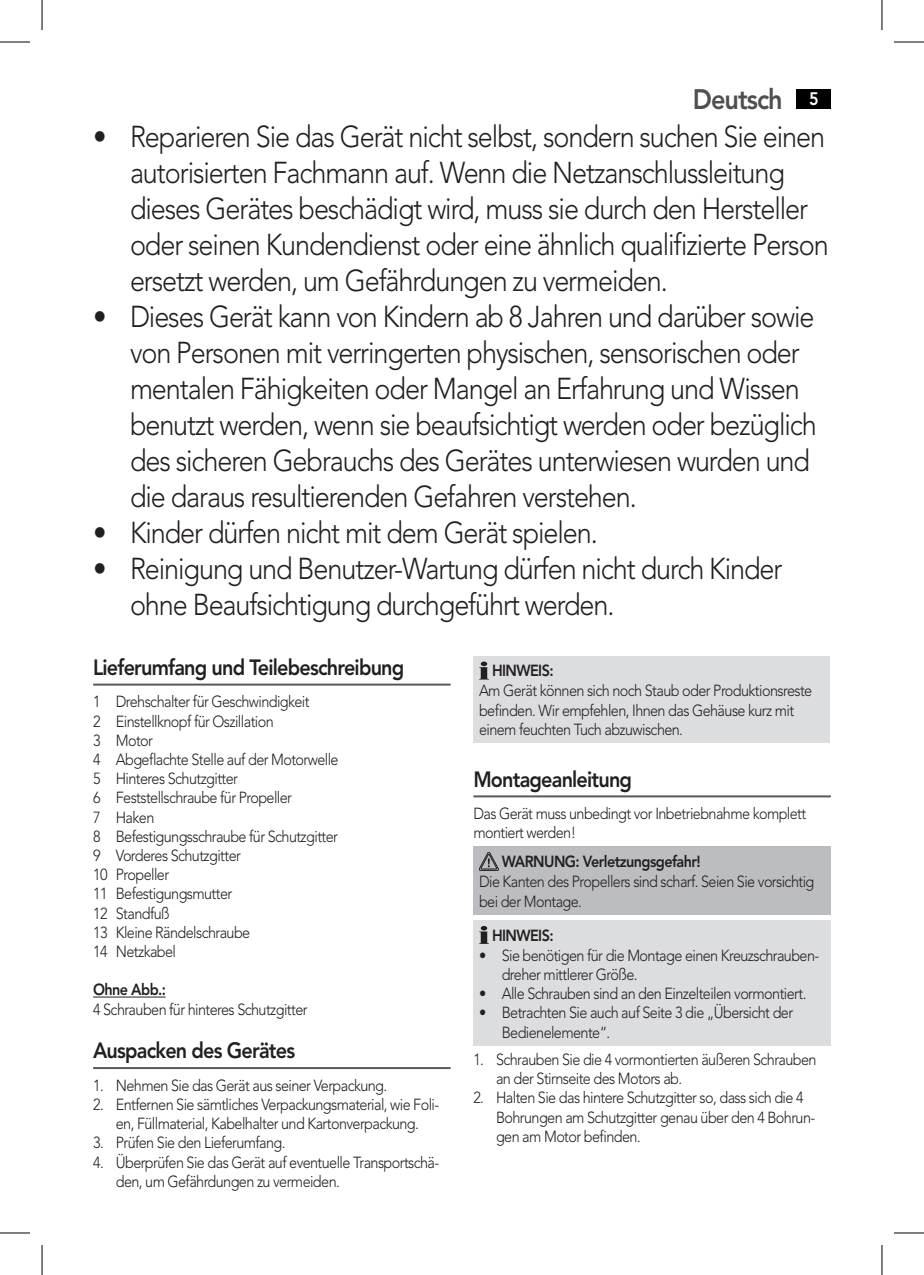
<style>
.page{position:relative;width:924px;height:1275px;background:#fff}
.page>*{position:absolute;margin:0;border:0;box-sizing:border-box;transform-origin:0 0}
.dian_2{font:300 30px/36px "Avenir LT Pro";letter-spacing:-.04em;color:#231f20;scale:.9 1}
.t1{font:800 28px "Avenir LT Pro";letter-spacing:-.04em;color:#504f4f;scale:.9 1}
.Line_1{font:800 22px "Avenir LT Pro";letter-spacing:-.04em;color:#231f20;scale:.9 1}
.dian{font:300 16px/19.2px "Avenir LT Pro";letter-spacing:-.04em;color:#231f20;scale:.9 1}
.dian-2{font:800 16px "Avenir LT Pro";letter-spacing:-.04em;color:#231f20;scale:.9 1}
.s1{font-size:18px;color:#fff}
</style>
<div class="page">
<div style="left:796px;top:89px;width:34px;height:20px;background:#000"></div>
<hr style="left:93px;top:683px;width:357px;height:2px;background:#57585a">
<hr style="left:93px;top:996px;width:72px;height:1px;background:#231f20">
<hr style="left:93px;top:1067px;width:357px;height:2px;background:#57585a">
<hr style="left:473px;top:795px;width:357px;height:2px;background:#57585a">
<div style="left:473px;top:656px;width:356px;height:87px;background:#dcdddf"></div>
<svg style="left:479px;top:661px;width:9px;height:18px"></svg>
<div style="left:473px;top:846px;width:357px;height:68px;background:#bcbdc0"></div>
<svg style="left:479px;top:852px;width:19px;height:18px"></svg>
<div style="left:473px;top:920px;width:357px;height:125px;background:#dcdddf"></div>
<svg style="left:479px;top:926px;width:9px;height:18px"></svg>
<hr style="left:0;top:42px;width:30px;height:1px;background:#000">
<hr style="left:893px;top:42px;width:30px;height:1px;background:#000">
<hr style="left:0;top:1232px;width:30px;height:1px;background:#000">
<hr style="left:893px;top:1232px;width:30px;height:1px;background:#000">
<hr style="left:42px;top:0;width:1px;height:30px;background:#000">
<hr style="left:42px;top:1245px;width:1px;height:30px;background:#000">
<hr style="left:881px;top:0;width:1px;height:30px;background:#000">
<hr style="left:881px;top:1245px;width:1px;height:30px;background:#000">
<h2 class="t1" style="left:692px;top:82px;width:141px">Deutsch <span class="s1">5</span></h2>
<p class="dian_2" style="left:130px;top:119px;width:777px;text-indent:-37px">• Reparieren Sie das Gerät nicht selbst, sondern suchen Sie einen autorisierten Fachmann auf. Wenn die Netzanschlussleitung dieses Gerätes beschädigt wird, muss sie durch den Hersteller oder seinen Kundendienst oder eine ähnlich qualifizierte Person ersetzt werden, um Gefährdungen zu vermeiden.</p>
<p class="dian_2" style="left:130px;top:299px;width:764px;text-indent:-37px">• Dieses Gerät kann von Kindern ab 8 Jahren und darüber sowie von Personen mit verringerten physischen, sensorischen oder mentalen Fähigkeiten oder Mangel an Erfahrung und Wissen benutzt werden, wenn sie beaufsichtigt werden oder bezüglich des sicheren Gebrauchs des Gerätes unterwiesen wurden und die daraus resultierenden Gefahren verstehen.</p>
<p class="dian_2" style="left:93px;top:515px;width:562px">• Kinder dürfen nicht mit dem Gerät spielen.</p>
<p class="dian_2" style="left:130px;top:551px;width:726px;text-indent:-37px">• Reinigung und Benutzer-Wartung dürfen nicht durch Kinder ohne Beaufsichtigung durchgeführt werden.</p>
<p class="Line_1" style="left:93px;top:654px;width:347px">Lieferumfang und Teilebeschreibung</p>
<p class="dian" style="left:93px;top:692px;width:242px">1 Drehschalter für Geschwindigkeit</p>
<p class="dian" style="left:93px;top:711px;width:202px">2 Einstellknopf für Oszillation</p>
<p class="dian" style="left:93px;top:730px;width:68px">3 Motor</p>
<p class="dian" style="left:93px;top:750px;width:274px">4 Abgeflachte Stelle auf der Motorwelle</p>
<p class="dian" style="left:93px;top:769px;width:162px">5 Hinteres Schutzgitter</p>
<p class="dian" style="left:93px;top:788px;width:222px">6 Feststellschraube für Propeller</p>
<p class="dian" style="left:93px;top:807px;width:69px">7 Haken</p>
<p class="dian" style="left:93px;top:826px;width:273px">8 Befestigungsschraube für Schutzgitter</p>
<p class="dian" style="left:93px;top:846px;width:166px">9 Vorderes Schutzgitter</p>
<p class="dian" style="left:93px;top:865px;width:86px">10 Propeller</p>
<p class="dian" style="left:93px;top:884px;width:156px">11 Befestigungsmutter</p>
<p class="dian" style="left:93px;top:903px;width:87px">12 Standfuß</p>
<p class="dian" style="left:93px;top:922px;width:176px">13 Kleine Rändelschraube</p>
<p class="dian" style="left:93px;top:942px;width:94px">14 Netzkabel</p>
<p class="dian-2" style="left:93px;top:980px;width:83px">Ohne Abb.:</p>
<p class="dian" style="left:93px;top:999px;width:240px">4 Schrauben für hinteres Schutzgitter</p>
<p class="Line_1" style="left:93px;top:1037px;width:226px">Auspacken des Gerätes</p>
<p class="dian" style="left:93px;top:1075px;width:328px">1. Nehmen Sie das Gerät aus seiner Verpackung.</p>
<p class="dian" style="left:93px;top:1095px;width:386px;text-align:center">2. Entfernen Sie sämtliches Verpackungsmaterial, wie Foli&shy;en, Füllmaterial, Kabelhalter und Kartonverpackung.</p>
<p class="dian" style="left:93px;top:1133px;width:215px">3. Prüfen Sie den Lieferumfang.</p>
<p class="dian" style="left:116px;top:1152px;width:361px;text-indent:-23px">4. Überprüfen Sie das Gerät auf eventuelle Transportschä&shy;den, um Gefährdungen zu vermeiden.</p>
<p class="dian-2" style="left:492px;top:661px;width:70px">HINWEIS:</p>
<p class="dian" style="left:479px;top:681px;width:371px">Am Gerät können sich noch Staub oder Produktionsreste befinden. Wir empfehlen, Ihnen das Gehäuse kurz mit einem feuchten Tuch abzuwischen.</p>
<p class="Line_1" style="left:473px;top:766px;width:178px">Montageanleitung</p>
<p class="dian" style="left:473px;top:804px;width:371px">Das Gerät muss unbedingt vor Inbetriebnahme komplett montiert werden!</p>
<p class="dian-2" style="left:501px;top:852px;width:222px">WARNUNG: Verletzungsgefahr!</p>
<p class="dian" style="left:479px;top:872px;width:374px">Die Kanten des Propellers sind scharf. Seien Sie vorsichtig bei der Montage.</p>
<p class="dian-2" style="left:492px;top:925px;width:70px">HINWEIS:</p>
<p class="dian" style="left:501px;top:945px;width:354px;text-indent:-23px">• Sie benötigen für die Montage einen Kreuzschrauben&shy;dreher mittlerer Größe.</p>
<p class="dian" style="left:479px;top:984px;width:365px">• Alle Schrauben sind an den Einzelteilen vormontiert.</p>
<p class="dian" style="left:501px;top:1003px;width:325px;text-indent:-23px">• Betrachten Sie auch auf Seite 3 die „Übersicht der<br>Bedienelemente“.</p>
<p class="dian" style="left:496px;top:1049px;width:357px;text-indent:-23px">1. Schrauben Sie die 4 vormontierten äußeren Schrauben an der Stirnseite des Motors ab.</p>
<p class="dian" style="left:496px;top:1088px;width:356px;text-indent:-23px">2. Halten Sie das hintere Schutzgitter so, dass sich die 4<br>Bohrungen am Schutzgitter genau über den 4 Bohrun&shy;gen am Motor befinden.</p>
</div>
